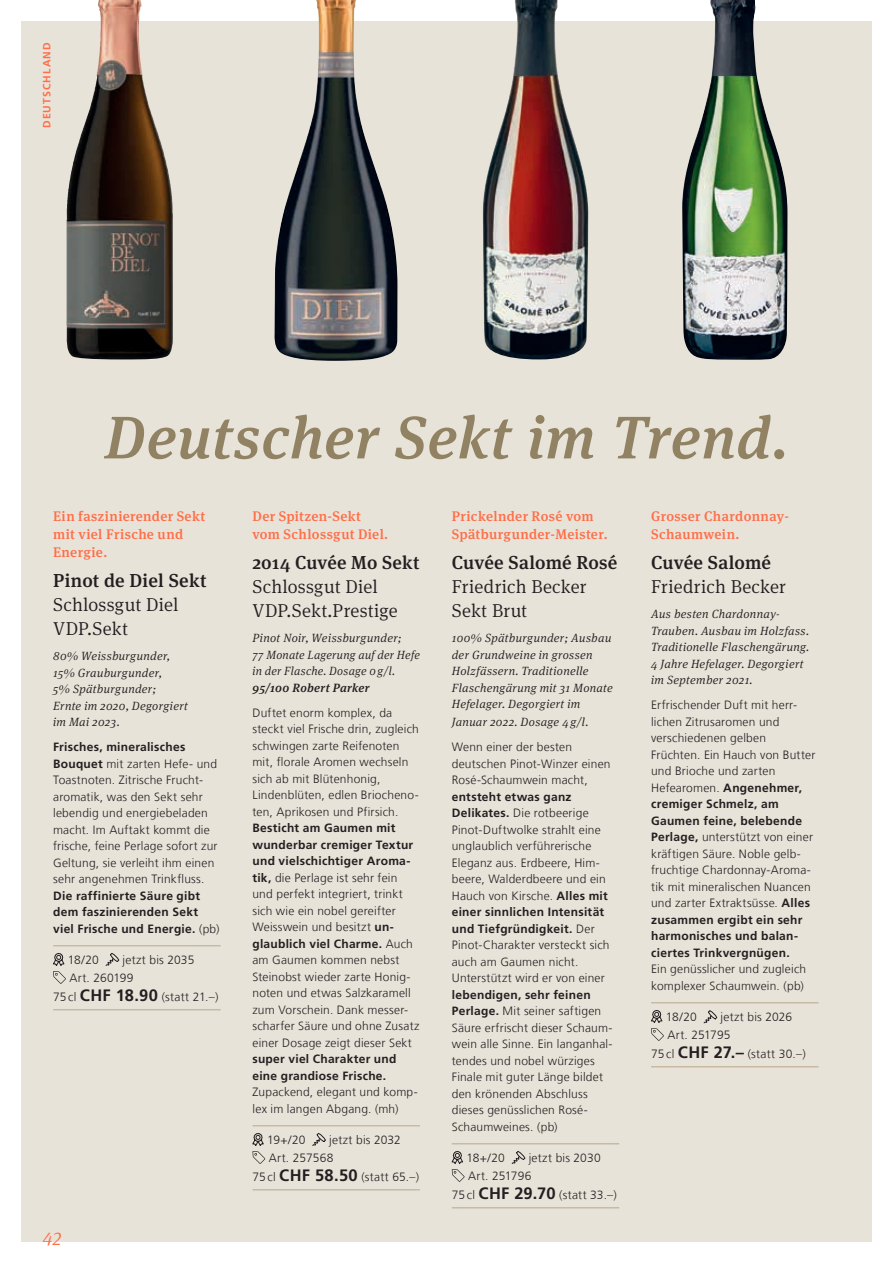
<style>
.page{position:relative;width:893px;height:1263px;background:#fff}
.page>*{position:absolute;margin:0;border:0;box-sizing:border-box;transform-origin:0 0}
.Headline_gross{font:italic 500 60px "Meta Serif Pro";letter-spacing:.015em;color:#908262}
.Wein_Titel_orange{font:300 18.75px/24px "Meta Serif Pro";letter-spacing:.005em;color:#231f20}
.t1{font:italic 300 18.75px "Meta Serif Pro";color:#ff6e48}
.t2{font:500 13.8px/18px "Meta Serif Pro";letter-spacing:.025em;color:#ff6e48}
.Wein_Titel_schwarz{font:300 12px/16.5px "Frutiger LT Com";letter-spacing:.02em;color:#231f20}
.Wein_Titel_schwarz-2{font:italic 300 12px/16.5px "Meta Serif Pro";letter-spacing:.025em;color:#231f20}
.Wein_Beschrieb{font:300 12px/16.5px "Frutiger LT Com";letter-spacing:.02em;color:#231f20}
.Wein_Beschrieb-2{font:700 10.5px "Frutiger LT Com";letter-spacing:.1em;color:#ff6e48}
.s1{font-weight:500}
.s2{font-weight:700}
.s3{font-weight:700;font-size:16.5px}
</style>
<div class="page">
<div style="left:21px;top:21px;width:851px;height:1221px;background:#e8e3d9"></div>
<img style="left:682px;top:0;width:106px;height:360px">
<img style="left:483px;top:0;width:105px;height:359px">
<img style="left:274px;top:0;width:123px;height:361px">
<img style="left:66px;top:0;width:107px;height:359px">
<hr style="left:252px;top:1125px;width:168px;height:1px;background:#b6a78a">
<hr style="left:252px;top:1189px;width:168px;height:1px;background:#b6a78a">
<svg style="left:312px;top:1133px;width:14px;height:13px"></svg>
<svg style="left:252px;top:1133px;width:13px;height:31px"></svg>
<hr style="left:53px;top:945px;width:168px;height:1px;background:#b6a78a">
<hr style="left:53px;top:1009px;width:168px;height:1px;background:#b6a78a">
<svg style="left:105px;top:953px;width:15px;height:13px"></svg>
<svg style="left:53px;top:953px;width:13px;height:31px"></svg>
<hr style="left:452px;top:1143px;width:167px;height:1px;background:#b6a78a">
<hr style="left:452px;top:1207px;width:167px;height:1px;background:#b6a78a">
<svg style="left:511px;top:1151px;width:15px;height:13px"></svg>
<svg style="left:451px;top:1151px;width:14px;height:31px"></svg>
<hr style="left:651px;top:1002px;width:168px;height:1px;background:#b6a78a">
<hr style="left:651px;top:1066px;width:168px;height:1px;background:#b6a78a">
<svg style="left:703px;top:1010px;width:15px;height:14px"></svg>
<svg style="left:651px;top:1010px;width:13px;height:31px"></svg>
<p class="Wein_Beschrieb-2" style="left:41px;top:128px;width:87px;rotate:-90deg">DEUTSCHLAND</p>
<p class="Headline_gross" style="left:105px;top:391px;width:685px">Deutscher Sekt im Trend.</p>
<p class="t2" style="left:53px;top:506px;width:153px">Ein faszinierender Sekt mit viel Frische und<br>Energie.</p>
<p class="Wein_Titel_orange" style="left:53px;top:568px;width:155px"><span class="s1">Pinot de Diel Sekt<br></span>Schlossgut Diel<br>VDP.Sekt</p>
<p class="Wein_Titel_schwarz-2" style="left:53px;top:647px;width:136px">80% Weissburgunder,<br>15% Grauburgunder,<br>5% Spätburgunder;<br>Ernte im 2020, Degorgiert im Mai 2023.</p>
<p class="Wein_Titel_schwarz" style="left:53px;top:739px;width:168px"><span class="s2">Frisches, mineralisches<br>Bouquet</span> mit zarten Hefe- und<br>Toastnoten. Zitrische Frucht&shy;aromatik, was den Sekt sehr lebendig und energiebeladen macht. Im Auftakt kommt die frische, feine Perlage sofort zur<br>Geltung, sie verleiht ihm einen sehr angenehmen Trinkfluss.<br><span class="s2">Die raffinierte Säure gibt dem faszinierenden Sekt viel Frische und Energie.</span> (pb)</p>
<p class="Wein_Titel_schwarz" style="left:68px;top:951px;width:32px">18/20</p>
<p class="Wein_Titel_schwarz" style="left:69px;top:950px;width:126px;line-height:18px;text-indent:53px">jetzt bis 2035<br>Art. 260199</p>
<p class="Wein_Titel_schwarz" style="left:53px;top:989px;width:167px">75 cl <span class="s3">CHF 18.90</span> (statt 21.–)</p>
<h2 class="t1" style="left:43px;top:1225px;width:20px">42</h2>
<p class="t2" style="left:252px;top:506px;width:137px">Der Spitzen-Sekt vom Schlossgut Diel.</p>
<p class="Wein_Titel_orange" style="left:252px;top:550px;width:169px"><span class="s1">2014 Cuvée Mo Sekt<br></span>Schlossgut Diel<br>VDP.Sekt.Prestige</p>
<p class="Wein_Titel_schwarz-2" style="left:252px;top:629px;width:169px">Pinot Noir, Weissburgunder;<br>77 Monate Lagerung auf der Hefe in der Flasche. Dosage 0 g/l.<br><span class="s1">95/100 Robert Parker</span></p>
<p class="Wein_Titel_schwarz" style="left:252px;top:704px;width:168px">Duftet enorm komplex, da steckt viel Frische drin, zugleich schwingen zarte Reifenoten mit, florale Aromen wechseln sich ab mit Blütenhonig,<br>Lindenblüten, edlen Briocheno&shy;ten, Aprikosen und Pfirsich.<br><span class="s2">Besticht am Gaumen mit wunderbar cremiger Textur und vielschichtiger Aroma&shy;tik,</span> die Perlage ist sehr fein und perfekt integriert, trinkt sich wie ein nobel gereifter<br>Weisswein und besitzt <span class="s2">un&shy;glaublich viel Charme.</span> Auch am Gaumen kommen nebst<br>Steinobst wieder zarte Honig&shy;noten und etwas Salzkaramell zum Vorschein. Dank messer&shy;scharfer Säure und ohne Zusatz einer Dosage zeigt dieser Sekt <span class="s2">super viel Charakter und eine grandiose Frische.<br></span>Zupackend, elegant und komp&shy;lex im langen Abgang. (mh)</p>
<p class="Wein_Titel_schwarz" style="left:267px;top:1131px;width:40px">19+/20</p>
<p class="Wein_Titel_schwarz" style="left:269px;top:1130px;width:134px;line-height:18px;text-indent:60px">jetzt bis 2032<br>Art. 257568</p>
<p class="Wein_Titel_schwarz" style="left:252px;top:1169px;width:168px">75 cl <span class="s3">CHF 58.50</span> (statt 65.–)</p>
<p class="t2" style="left:452px;top:506px;width:157px">Prickelnder Rosé vom<br>Spätburgunder-Meister.</p>
<p class="Wein_Titel_orange" style="left:452px;top:550px;width:167px"><span class="s1">Cuvée Salomé Rosé<br></span>Friedrich Becker<br>Sekt Brut</p>
<p class="Wein_Titel_schwarz-2" style="left:452px;top:629px;width:162px">100% Spätburgunder; Ausbau der Grundweine in grossen<br>Holzfässern. Traditionelle<br>Flaschengärung mit 31 Monate<br>Hefelager. Degorgiert im</p>
<p class="Wein_Titel_schwarz-2" style="left:452px;top:713px;width:138px">Januar 2022. Dosage 4 g/l.</p>
<p class="Wein_Titel_schwarz" style="left:452px;top:739px;width:162px">Wenn einer der besten deutschen Pinot-Winzer einen<br>Rosé-Schaumwein macht, <span class="s2">entsteht etwas ganz<br>Delikates.</span> Die rotbeerige<br>Pinot-Duftwolke strahlt eine unglaublich verführerische<br>Eleganz aus. Erdbeere, Him&shy;beere, Walderdbeere und ein<br>Hauch von Kirsche. <span class="s2">Alles mit einer sinnlichen Intensität und Tiefgründigkeit.</span> Der<br>Pinot-Charakter versteckt sich auch am Gaumen nicht.<br>Unterstützt wird er von einer <span class="s2">lebendigen, sehr feinen<br>Perlage.</span> Mit seiner saftigen<br>Säure erfrischt dieser Schaum&shy;wein alle Sinne. Ein langanhal&shy;tendes und nobel würziges<br>Finale mit guter Länge bildet den krönenden Abschluss dieses genüsslichen Rosé-<br>Schaumweines. (pb)</p>
<p class="Wein_Titel_schwarz" style="left:466px;top:1149px;width:40px">18+/20</p>
<p class="Wein_Titel_schwarz" style="left:468px;top:1148px;width:134px;line-height:18px;text-indent:61px">jetzt bis 2030<br>Art. 251796</p>
<p class="Wein_Titel_schwarz" style="left:452px;top:1187px;width:167px">75 cl <span class="s3">CHF 29.70</span> (statt 33.–)</p>
<p class="t2" style="left:651px;top:506px;width:139px">Grosser Chardonnay-<br>Schaumwein.</p>
<p class="Wein_Titel_orange" style="left:651px;top:550px;width:136px"><span class="s1">Cuvée Salomé<br></span>Friedrich Becker</p>
<p class="Wein_Titel_schwarz-2" style="left:651px;top:605px;width:159px">Aus besten Chardonnay-<br>Trauben. Ausbau im Holzfass.<br>Traditionelle Flaschengärung.<br>4 Jahre Hefelager. Degorgiert im September 2021.</p>
<p class="Wein_Beschrieb" style="left:651px;top:697px;width:166px">Erfrischender Duft mit herr&shy;lichen Zitrusaromen und verschiedenen gelben<br>Früchten. Ein Hauch von Butter und Brioche und zarten<br>Hefearomen. <span class="s2">Angenehmer, cremiger Schmelz, am<br>Gaumen feine, belebende<br>Perlage,</span> unterstützt von einer kräftigen Säure. Noble gelb&shy;fruchtige Chardonnay-Aroma&shy;tik mit mineralischen Nuancen und zarter Extraktsüsse. <span class="s2">Alles zusammen ergibt ein sehr harmonisches und balan&shy;ciertes Trinkvergnügen.<br></span>Ein genüsslicher und zugleich komplexer Schaumwein. (pb)</p>
<p class="Wein_Titel_schwarz" style="left:666px;top:1008px;width:32px">18/20</p>
<p class="Wein_Titel_schwarz" style="left:667px;top:1007px;width:126px;line-height:18px;text-indent:53px">jetzt bis 2026<br>Art. 251795</p>
<p class="Wein_Titel_schwarz" style="left:651px;top:1046px;width:156px">75 cl <span class="s3">CHF 27.–</span> (statt 30.–)</p>
</div>
